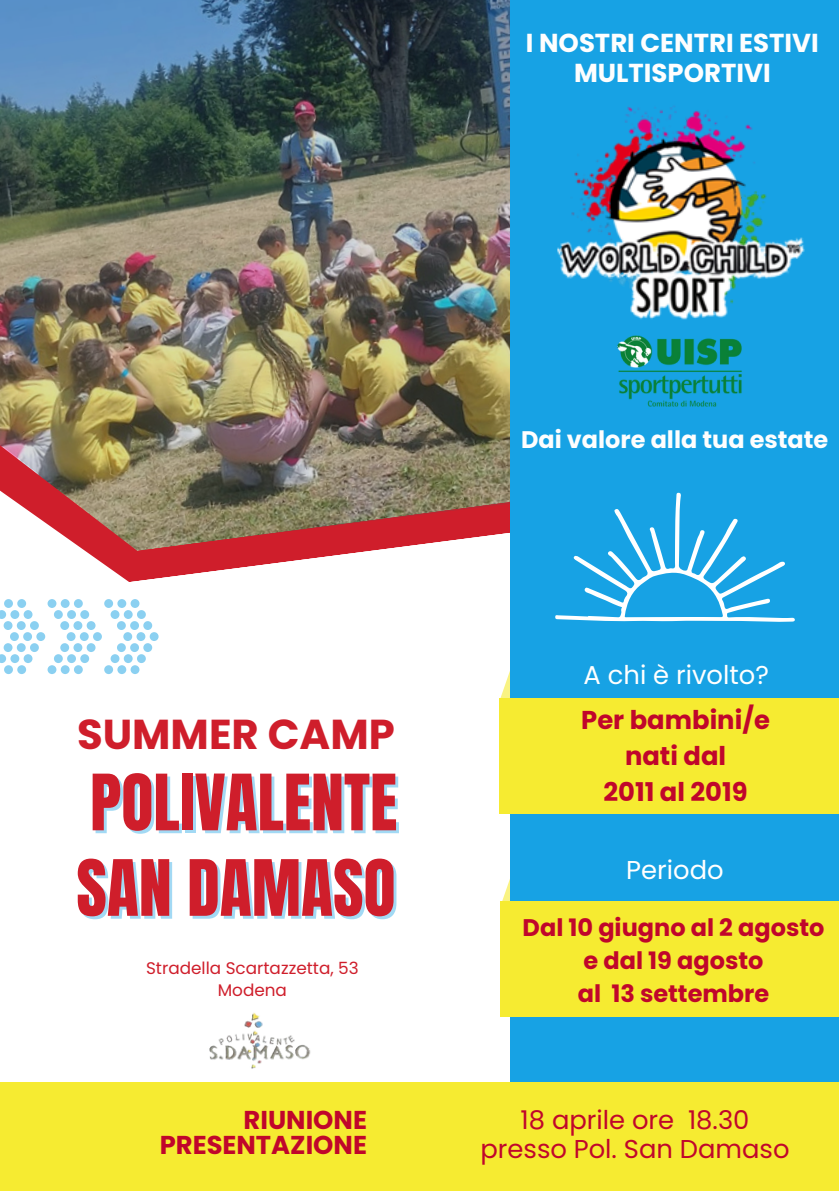
<style>
.page{position:relative;width:839px;height:1191px;background:#fff}
.page>*{position:absolute;margin:0;border:0;box-sizing:border-box;transform-origin:0 0}
.t1{font:66px "Anton";color:#cf1e2b}
.t2{font:700 41.8px "Poppins";color:#cf1e2b}
.t3{font:700 26px/30px "Poppins";color:#fefefe;text-align:center}
.t4{font:700 25.8px/35.8px "Poppins";color:#c0062b;text-align:center}
.t5{font:25.8px/28.4px "Poppins";color:#c0062b;text-align:center}
.t6{font:25.8px "Poppins";color:#fff}
.t7{font:700 24px/33px "Poppins";color:#c0062b;text-align:center}
.t8{font:700 24px "Poppins";color:#fefefe}
.t9{font:16.8px/22.4px "Poppins";color:#cf1e2b;text-align:center}
</style>
<div class="page">
<svg style="left:85px;top:551px;width:282px;height:31px"></svg>
<img style="left:0;top:0;width:510px;height:551px">
<svg style="left:500px;top:310px;width:10px;height:388px"></svg>
<div style="left:510px;top:0;width:328px;height:1082px;background:#17a2e4"></div>
<div style="left:499px;top:698px;width:339px;height:116px;background:#f6eb31"></div>
<div style="left:500px;top:901px;width:338px;height:116px;background:#f6eb31"></div>
<div style="left:0;top:1082px;width:838px;height:109px;background:#f6eb31"></div>
<svg style="left:0;top:599px;width:159px;height:75px"></svg>
<svg style="left:555px;top:493px;width:239px;height:129px"></svg>
<img style="left:209px;top:1013px;width:102px;height:56px">
<img style="left:557px;top:106px;width:248px;height:214px">
<img style="left:617px;top:335px;width:125px;height:72px">
<h5 class="t3" style="left:526px;top:28px;width:294px">I NOSTRI CENTRI ESTIVI<br>MULTISPORTIVI</h5>
<p class="t8" style="left:521px;top:422px;width:309px">Dai valore alla tua estate</p>
<p class="t2" style="left:77px;top:705px;width:319px">SUMMER CAMP</p>
<h4 class="t1" style="left:90px;top:755px;width:308px">POLIVALENTE</h4>
<p class="t1" style="left:76px;top:841px;width:321px">SAN DAMASO</p>
<h3 class="t9" style="left:146px;top:957px;width:214px">Stradella Scartazzetta, 53<br>Modena</h3>
<h5 class="t6" style="left:583px;top:656px;width:187px">A chi è rivolto?</h5>
<h5 class="t4" style="left:581px;top:702px;width:190px">Per bambini/e nati dal<br>2011 al 2019</h5>
<p class="t6" style="left:626px;top:852px;width:99px">Periodo</p>
<h3 class="t7" style="left:522px;top:911px;width:303px">Dal 10 giugno al 2 agosto e dal 19 agosto<br>al 13 settembre</h3>
<h4 class="t4" style="left:160px;top:1107px;width:209px;line-height:25.6px;text-align:right">RIUNIONE<br>PRESENTAZIONE</h4>
<h2 class="t5" style="left:480px;top:1106px;width:310px">18 aprile ore 18.30 presso Pol. San Damaso</h2>
</div>
